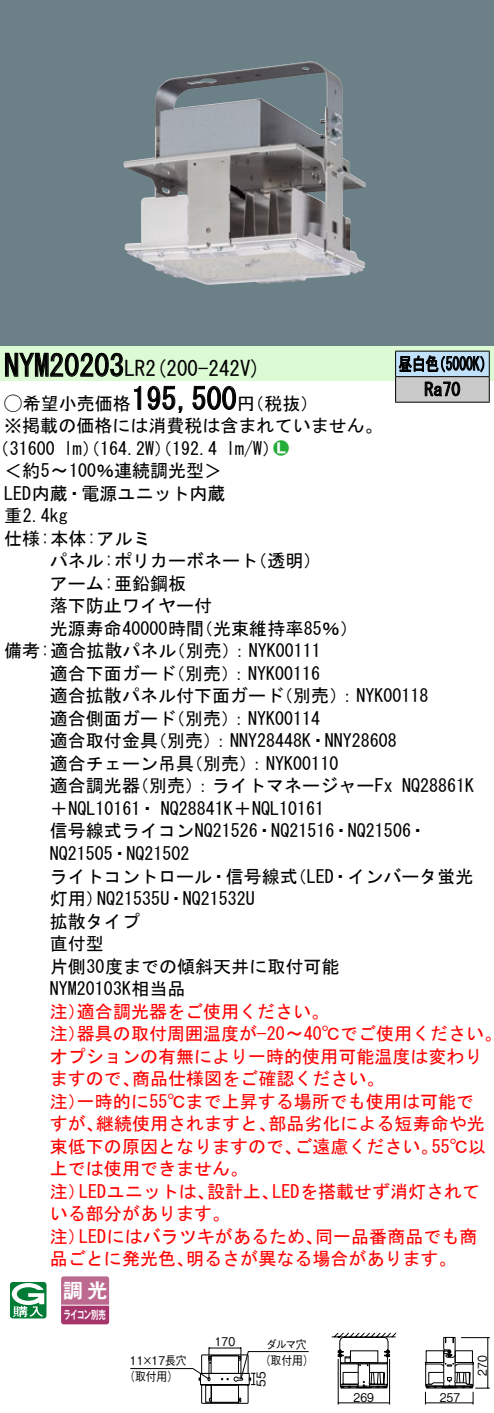
<style>
.page{position:relative;width:494px;height:1413px;background:#fff}
.page>*{position:absolute;margin:0;border:0;box-sizing:border-box;transform-origin:0 0}
.t1{font:30px "MS Gothic";color:#000}
.t2{font:21px "MS Gothic";color:#000}
.t3{font:19.8px "Gothic MB101 Pro De Bold 90 pv RKSJ H";color:#fff}
.t4{font:18px/22.5px "MS Gothic";color:#000}
.t5{font:18px/22.5px "MS Gothic";color:#f00}
.t6{font:18px/25.5px "MS Gothic";color:#000;scale:.75 1}
.t7{font:18px "Ford Classification 1";color:#23ac38}
.t8{font:12px/15.9px "Gothic BBB Pro Medium 90 pv RKSJ H";color:#000;scale:.9 1}
.t9{font:12px "Gothic BBB Pro Medium 90 pv RKSJ H";color:#000}
.t10{font:11.4px "Gothic MB101 Pro De Bold 90 pv RKSJ H";letter-spacing:-.05em;color:#fff;scale:.65 1}
.s1{font-family:"Ford Classification 1"}
.s2{color:#fff}
</style>
<div class="page">
<div style="left:0;top:0;width:493px;height:346px;background:#6c8087"></div>
<img style="left:123px;top:62px;width:242px;height:223px">
<div style="left:0;top:346px;width:493px;height:34px;background:#dcfad4"></div>
<svg style="left:5px;top:352px;width:118px;height:25px"></svg>
<svg style="left:134px;top:385px;width:7px;height:25px"></svg>
<svg style="left:147px;top:385px;width:36px;height:28px"></svg>
<svg style="left:192px;top:385px;width:44px;height:25px"></svg>
<svg style="left:10px;top:1282px;width:36px;height:36px"></svg>
<svg style="left:61px;top:1276px;width:48px;height:48px;background:#b55984"></svg>
<hr style="left:61px;top:1304px;width:48px;height:1px;background:#fff">
<hr style="left:395px;top:350px;width:94px;height:1px;background:#000">
<hr style="left:395px;top:401px;width:94px;height:1px;background:#000">
<svg style="left:394px;top:351px;width:95px;height:50px;background:#97a2aa"></svg>
<svg style="left:130px;top:1332px;width:359px;height:72px"></svg>
<hr style="left:338px;top:1401px;width:51px;height:1px;background:#000">
<hr style="left:337px;top:1358px;width:1px;height:46px;background:#000">
<hr style="left:388px;top:1358px;width:1px;height:46px;background:#000">
<h1 class="t1" style="left:4px;top:350px;width:122px">NYM20203</h1>
<p class="t2" style="left:124px;top:358px;width:138px">LR (2 200-242 (V</p>
<h1 class="t1" style="left:131px;top:383px;width:106px">195,500</h1>
<p class="t4" style="left:4px;top:391px;width:380px"><span class="s1">A</span>希望小売価格<br>※掲載の価格には消費税は含まれていません。</p>
<p class="t7" style="left:273px;top:438px;width:17px">2<span class="s2">7</span></p>
<p class="t4" style="left:237px;top:391px;width:82px">（円税抜(</p>
<p class="t4" style="left:226px;top:437px;width:55px">l m (W/</p>
<p class="t4" style="left:4px;top:437px;width:223px;text-indent:-12px">（31600<br>＜約〜5 100％連続調光型&lt;<br>LED内蔵・電源ユニット内蔵重2.4kg<br>仕様:本体:アルミ</p>
<p class="t4" style="left:64px;top:437px;width:154px">lm）（164.2 ）（W 192.4</p>
<p class="t4" style="left:50px;top:549px;width:210px">パネル:ポリカーボネート</p>
<p class="t4" style="left:50px;top:572px;width:138px">アーム:亜鉛鋼板</p>
<p class="t4" style="left:50px;top:594px;width:163px">落下防止ワイヤー付</p>
<p class="t4" style="left:195px;top:617px;width:164px">（光束維持率85％(</p>
<p class="t4" style="left:249px;top:549px;width:73px">（透明(</p>
<p class="t4" style="left:167px;top:617px;width:154px;text-indent:-118px">光源寿命40000時間<br>（別売：） NYK00111</p>
<p class="t4" style="left:167px;top:639px;width:154px;text-indent:-163px">備考:適合拡散パネル<br>（別売：） NYK00116</p>
<p class="t4" style="left:50px;top:662px;width:127px">適合下面ガード</p>
<p class="t6" style="left:424px;top:351px;width:49px;text-indent:-26px">昼白色<br>Ra70</p>
<p class="t6" style="left:432px;top:351px;width:82px">（5000 (K</p>
<p class="t4" style="left:167px;top:684px;width:154px;text-indent:-117px">適合拡散パネル付下面ガード<br>（別売：） NYK00114</p>
<p class="t4" style="left:275px;top:684px;width:154px">（別売：） NYK00118</p>
<p class="t4" style="left:149px;top:707px;width:249px;text-indent:-99px">適合側面ガード<br>（別売：） NNY28448 ・K NNY28608</p>
<p class="t4" style="left:50px;top:729px;width:109px">適合取付金具</p>
<p class="t4" style="left:50px;top:752px;width:145px">適合チェーン吊具</p>
<p class="t4" style="left:185px;top:752px;width:154px">（別売：） NYK00110</p>
<p class="t4" style="left:131px;top:774px;width:263px">（別売：）ライトマネージャーFx</p>
<p class="t4" style="left:50px;top:774px;width:91px">適合調光器</p>
<p class="t4" style="left:50px;top:797px;width:275px">＋NQL10161・ NQ28841 ＋K NQL10161</p>
<p class="t4" style="left:50px;top:819px;width:378px">信号線式ライコンNQ21526・NQ21516・NQ21506・</p>
<p class="t4" style="left:50px;top:842px;width:141px">NQ21505・NQ21502</p>
<p class="t4" style="left:288px;top:864px;width:186px">（LED・インバータ蛍光</p>
<p class="t4" style="left:401px;top:774px;width:73px">NQ28861K</p>
<p class="t4" style="left:50px;top:864px;width:249px;text-align:center">ライトコントロール・信号線式<br>NQ21535 ・U NQ21532U</p>
<p class="t4" style="left:50px;top:887px;width:291px">灯用）<br>拡散タイプ<br>直付型<br>片側30度までの傾斜天井に取付可能<br>NYM20103K相当品</p>
<p class="t5" style="left:77px;top:999px;width:253px">適合調光器をご使用ください。</p>
<p class="t5" style="left:77px;top:999px;width:426px;text-indent:-27px">注）<br>器具の取付周囲温度が−20〜40℃でご使用ください。</p>
<p class="t5" style="left:50px;top:1022px;width:37px">注）</p>
<p class="t5" style="left:50px;top:1044px;width:433px">オプションの有無により一時的使用可能温度は変わり</p>
<p class="t5" style="left:132px;top:1067px;width:253px">商品仕様図をご確認ください。</p>
<p class="t5" style="left:77px;top:1067px;width:398px;text-indent:-27px">ますので、<br>一時的に55℃まで上昇する場所でも使用は可能で</p>
<p class="t5" style="left:50px;top:1089px;width:37px">注）</p>
<p class="t5" style="left:50px;top:1112px;width:55px">すが、</p>
<p class="t5" style="left:96px;top:1112px;width:181px">継続使用されますと、</p>
<p class="t5" style="left:268px;top:1112px;width:217px">部品劣化による短寿命や光</p>
<p class="t5" style="left:294px;top:1134px;width:146px">ご遠慮ください。</p>
<p class="t5" style="left:50px;top:1134px;width:253px">束低下の原因となりますので、</p>
<p class="t5" style="left:50px;top:1157px;width:199px">上では使用できません。</p>
<p class="t5" style="left:272px;top:1179px;width:209px">LEDを搭載せず消灯されて</p>
<p class="t5" style="left:431px;top:1134px;width:55px">55℃以</p>
<p class="t5" style="left:50px;top:1179px;width:181px">注）<br>いる部分があります。</p>
<p class="t5" style="left:207px;top:1179px;width:73px">設計上、</p>
<p class="t5" style="left:79px;top:1179px;width:137px">LEDユニットは、</p>
<p class="t5" style="left:79px;top:1224px;width:245px">LEDにはバラツキがあるため、</p>
<p class="t5" style="left:315px;top:1224px;width:163px">同一品番商品でも商</p>
<p class="t5" style="left:50px;top:1224px;width:37px">注）</p>
<p class="t5" style="left:50px;top:1247px;width:145px">品ごとに発光色、</p>
<p class="t5" style="left:186px;top:1247px;width:272px">明るさが異なる場合があります。</p>
<p class="t3" style="left:63px;top:1273px;width:46px">調光</p>
<p class="t10" style="left:64px;top:1304px;width:66px">ライコン別売</p>
<p class="t8" style="left:124px;top:1350px;width:71px;text-indent:6px">11×17長穴（取付用(</p>
<p class="t8" style="left:214px;top:1331px;width:24px">170</p>
<p class="t8" style="left:259px;top:1333px;width:61px;text-align:center">ダルマ穴（取付用(</p>
<p class="t9" style="left:251px;top:1386px;width:17px;rotate:-90deg">55</p>
<p class="t8" style="left:353px;top:1387px;width:24px">269</p>
<p class="t8" style="left:439px;top:1387px;width:24px">257</p>
<p class="t8" style="left:472px;top:1375px;width:24px;rotate:-90deg">270</p>
</div>
